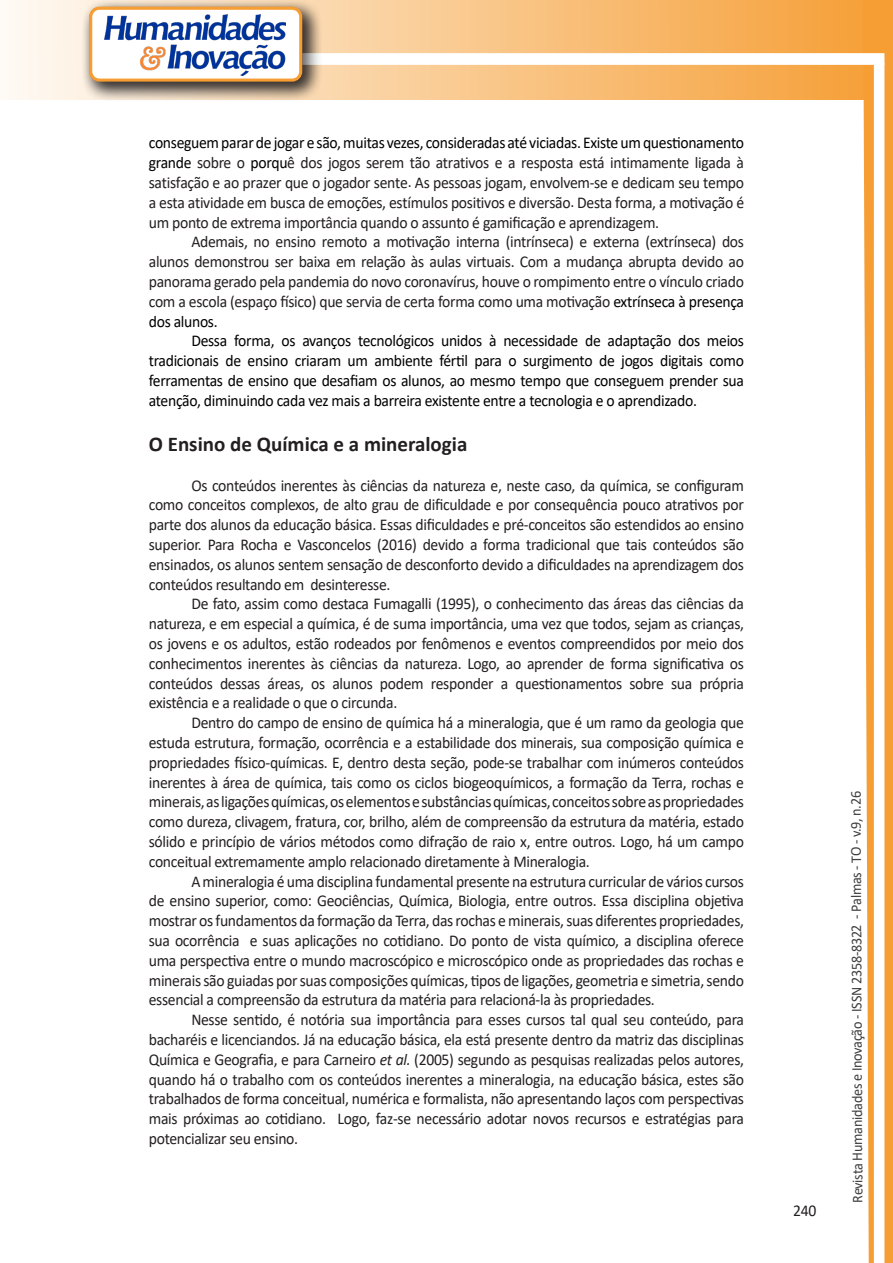
<style>
.page{position:relative;width:893px;height:1263px;background:#fff}
.page>*{position:absolute;margin:0;border:0;box-sizing:border-box;transform-origin:0 0}
.Titulo_2{font:700 21px "Calibri";color:#231f20}
.texto{font:16.5px/19.8px "Calibri";letter-spacing:-.02em;color:#231f20;text-align:justify;scale:.95 1}
.texto-2{font:16.5px/19.8px "Calibri";letter-spacing:-.02em;color:#000;text-align:justify;scale:.95 1}
.t1{font:15px "Calibri";letter-spacing:-.025em;color:#3e3e3f;scale:.95 1}
.s1{color:#000}
.s2{font-style:italic}
</style>
<div class="page">
<svg style="left:5px;top:0;width:858px;height:100px;background:#f9c484"></svg>
<div style="left:302px;top:53px;width:582px;height:12px;background:#fff;border:2px solid #fff"></div>
<svg style="left:863px;top:0;width:30px;height:1263px"></svg>
<div style="left:81px;top:0;width:241px;height:102px;background:#231f20;opacity:.75"></div>
<svg style="left:91px;top:8px;width:210px;height:72px"></svg>
<div style="left:89px;top:7px;width:213px;height:75px;border:3px solid #f69e34;border-radius:9px"></div>
<p class="texto" style="left:149px;top:133px;width:628px"><span class="s1">conseguem parar de jogar e são, muitas vezes, consideradas até viciadas. Existe um questionamento grande</span> sobre o <span class="s1">porqu</span>ê dos jogos serem tão atrativos e a resposta está intimamente ligada à satisfação e ao prazer que o jogador sente. As pessoas jogam, envolvem-se e dedicam seu tempo a esta atividade em busca de emoções, estímulos positivos e diversão. Desta forma, a motivação é um ponto de extrema importância quando o assunto é gamificação e aprendizagem.</p>
<p class="texto" style="left:149px;top:232px;width:628px;text-indent:43px">Ademais, no ensino remoto a motivação interna (intrínseca) e externa (extrínseca) dos alunos demonstrou ser baixa em relação às aulas virtuais. Com a mudança abrupta devido ao panorama gerado pela pandemia do novo coronavírus, houve o rompimento entre o vínculo criado com a escola (espaço físico) que servia de certa forma como uma motivação <span class="s1">extrínseca à presença dos alunos.</span></p>
<p class="texto-2" style="left:149px;top:331px;width:628px;text-indent:43px">Dessa forma, os avanços tecnológicos unidos à necessidade de adaptação dos meios tradicionais de ensino criaram um ambiente fértil para o surgimento de jogos digitais como ferramentas de ensino que desafiam os alunos, ao mesmo tempo que conseguem prender sua atenção, diminuindo cada vez mais a barreira existente entre a tecnologia e o aprendizado.</p>
<p class="Titulo_2" style="left:149px;top:429px;width:320px">O Ensino de Química e a mineralogia</p>
<p class="texto" style="left:149px;top:475px;width:628px;text-indent:43px">Os conteúdos inerentes às ciências da natureza e, neste caso, da química, se configuram como conceitos complexos, de alto grau de dificuldade e por consequência pouco atrativos por parte dos alunos da educação básica. Essas dificuldades e pré-conceitos são estendidos ao ensino superior. Para Rocha e Vasconcelos (2016) devido a forma tradicional que tais conteúdos são ensinados, os alunos sentem sensação de desconforto devido a dificuldades na aprendizagem dos conteúdos resultando em desinteresse.</p>
<p class="texto" style="left:149px;top:593px;width:628px;text-indent:43px">De fato, assim como destaca Fumagalli (1995), o conhecimento das áreas das ciências da natureza, e em especial a química, é de suma importância, uma vez que todos, sejam as crianças, os jovens e os adultos, estão rodeados por fenômenos e eventos compreendidos por meio dos conhecimentos inerentes às ciências da natureza. Logo, ao aprender de forma significativa os conteúdos dessas áreas, os alunos podem responder a questionamentos sobre sua própria existência e a realidade o que o circunda.</p>
<p class="texto" style="left:149px;top:712px;width:628px;text-indent:43px">Dentro do campo de ensino de química há a mineralogia, que é um ramo da geologia que estuda estrutura, formação, ocorrência e a estabilidade dos minerais, sua composição química e propriedades físico-químicas. E, dentro desta seção, pode-se trabalhar com inúmeros conteúdos inerentes à área de química, tais como os ciclos biogeoquímicos, a formação da Terra, rochas e minerais, as ligações químicas, os elementos e substâncias químicas, conceitos sobre as propriedades como dureza, clivagem, fratura, cor, brilho, além de compreensão da estrutura da matéria, estado sólido e princípio de vários métodos como difração de raio x, entre outros. Logo, há um campo conceitual extremamente amplo relacionado diretamente à Mineralogia.</p>
<p class="texto" style="left:149px;top:871px;width:628px;text-indent:43px">A mineralogia é uma disciplina fundamental presente na estrutura curricular de vários cursos de ensino superior, como: Geociências, Química, Biologia, entre outros. Essa disciplina objetiva mostrar os fundamentos da formação da Terra, das rochas e minerais, suas diferentes propriedades, sua ocorrência e suas aplicações no cotidiano. Do ponto de vista químico, a disciplina oferece uma perspectiva entre o mundo macroscópico e microscópico onde as propriedades das rochas e minerais são guiadas por suas composições químicas, tipos de ligações, geometria e simetria, sendo essencial a compreensão da estrutura da matéria para relacioná-la às propriedades.</p>
<p class="texto" style="left:149px;top:1009px;width:628px;text-indent:43px">Nesse sentido, é notória sua importância para esses cursos tal qual seu conteúdo, para bacharéis e licenciandos. Já na educação básica, ela está presente dentro da matriz das disciplinas Química e Geografia, e para Carneiro <span class="s2">et al.</span> (2005) segundo as pesquisas realizadas pelos autores, quando há o trabalho com os conteúdos inerentes a mineralogia, na educação básica, estes são trabalhados de forma conceitual, numérica e formalista, não apresentando laços com perspectivas mais próximas ao cotidiano. Logo, faz-se necessário adotar novos recursos e estratégias para potencializar seu ensino.</p>
<p class="texto" style="left:793px;top:1200px;width:26px">240</p>
<p class="t1" style="left:846px;top:1203px;width:435px;rotate:-90deg">Revista Humanidades e Inovação - ISSN 2358-8322 - Palmas - TO - v.9, n.26</p>
</div>
